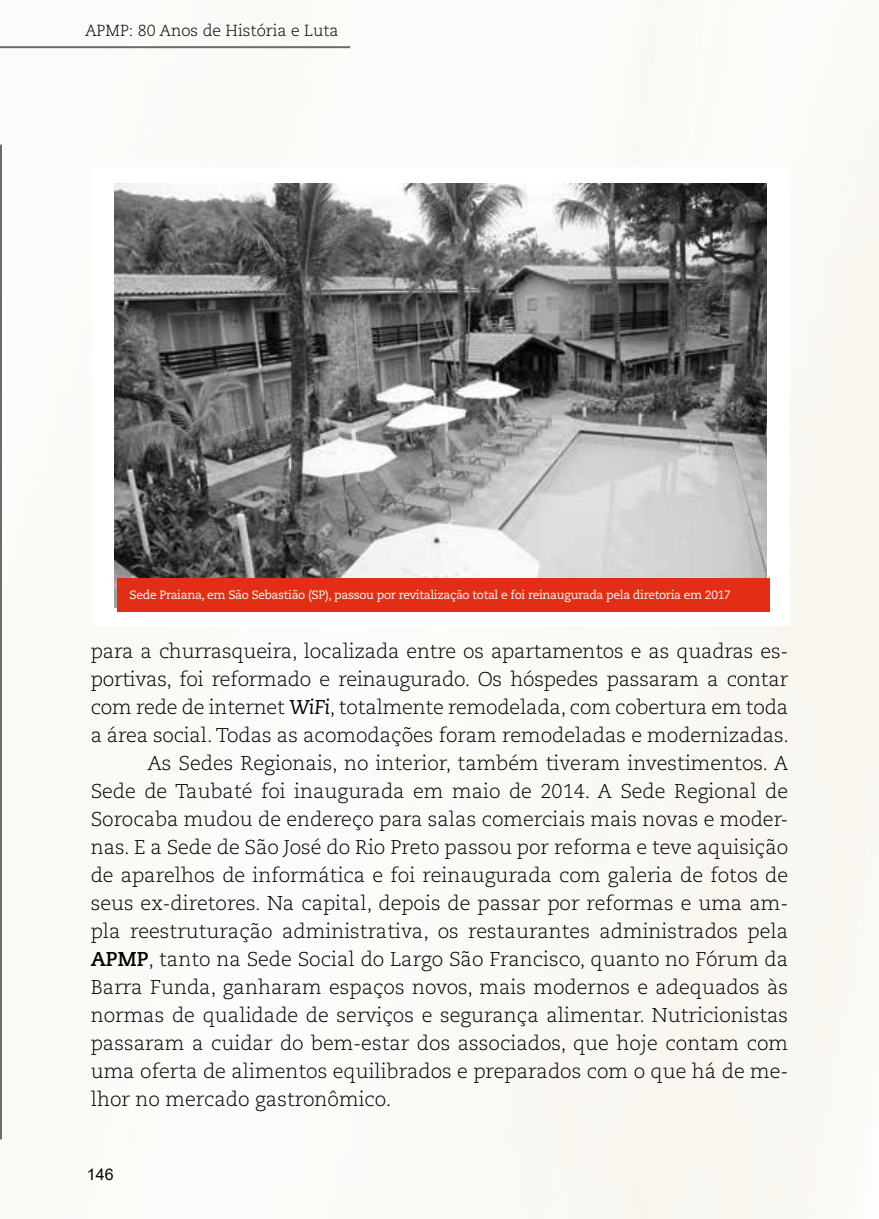
<style>
.page{position:relative;width:879px;height:1219px;background:#fff}
.page>*{position:absolute;margin:0;border:0;box-sizing:border-box;transform-origin:0 0}
.t1{font:300 20px "Caecilia LT Std";color:#000}
.t2{font:300 16px "Caecilia LT Std";color:#000}
.t3{font:16px "Arial";color:#000}
.t4{font:12px "Caecilia LT Std";letter-spacing:-.025em;color:#fff}
.s1{font-weight:400;font-style:italic}
.s2{font-weight:700}
</style>
<div class="page">
<hr style="left:0;top:46px;width:350px;height:2px;background:#6b6b6a">
<hr style="left:0;top:145px;width:2px;height:994px;background:#6b6b6a">
<img style="left:115px;top:183px;width:652px;height:425px">
<div style="left:117px;top:579px;width:652px;height:33px;background:#e12e14"></div>
<p class="t2" style="left:85px;top:21px;width:255px">APMP: 80 Anos de História e Luta</p>
<p class="t4" style="left:130px;top:588px;width:602px">Sede Praiana, em São Sebastião (SP), passou por revitalização total e foi reinaugurada pela diretoria em 2017</p>
<p class="t1" style="left:91px;top:640px;width:699px">para a churrasqueira, localizada entre os apartamentos e as quadras es-</p>
<p class="t1" style="left:91px;top:668px;width:699px">portivas, foi reformado e reinaugurado. Os hóspedes passaram a contar</p>
<p class="t1" style="left:91px;top:696px;width:699px">com rede de internet <span class="s1">WiFi</span>, totalmente remodelada, com cobertura em toda</p>
<p class="t1" style="left:91px;top:724px;width:700px">a área social. Todas as acomodações foram remodeladas e modernizadas.</p>
<p class="t1" style="left:147px;top:752px;width:642px">As Sedes Regionais, no interior, também tiveram investimentos. A</p>
<p class="t1" style="left:91px;top:780px;width:699px">Sede de Taubaté foi inaugurada em maio de 2014. A Sede Regional de</p>
<p class="t1" style="left:91px;top:808px;width:699px">Sorocaba mudou de endereço para salas comerciais mais novas e moder-</p>
<p class="t1" style="left:91px;top:836px;width:699px">nas. E a Sede de São José do Rio Preto passou por reforma e teve aquisição</p>
<p class="t1" style="left:91px;top:864px;width:699px">de aparelhos de informática e foi reinaugurada com galeria de fotos de</p>
<p class="t1" style="left:91px;top:892px;width:699px">seus ex-diretores. Na capital, depois de passar por reformas e uma am-</p>
<p class="t1" style="left:91px;top:920px;width:699px">pla reestruturação administrativa, os restaurantes administrados pela</p>
<p class="t1" style="left:91px;top:948px;width:699px"><span class="s2">APMP</span>, tanto na Sede Social do Largo São Francisco, quanto no Fórum da</p>
<p class="t1" style="left:91px;top:976px;width:699px">Barra Funda, ganharam espaços novos, mais modernos e adequados às</p>
<p class="t1" style="left:91px;top:1004px;width:699px">normas de qualidade de serviços e segurança alimentar. Nutricionistas</p>
<p class="t1" style="left:91px;top:1032px;width:699px">passaram a cuidar do bem-estar dos associados, que hoje contam com</p>
<p class="t1" style="left:91px;top:1060px;width:699px">uma oferta de alimentos equilibrados e preparados com o que há de me-</p>
<p class="t1" style="left:91px;top:1088px;width:302px">lhor no mercado gastronômico.</p>
<p class="t3" style="left:87px;top:1163px;width:28px">146</p>
</div>
